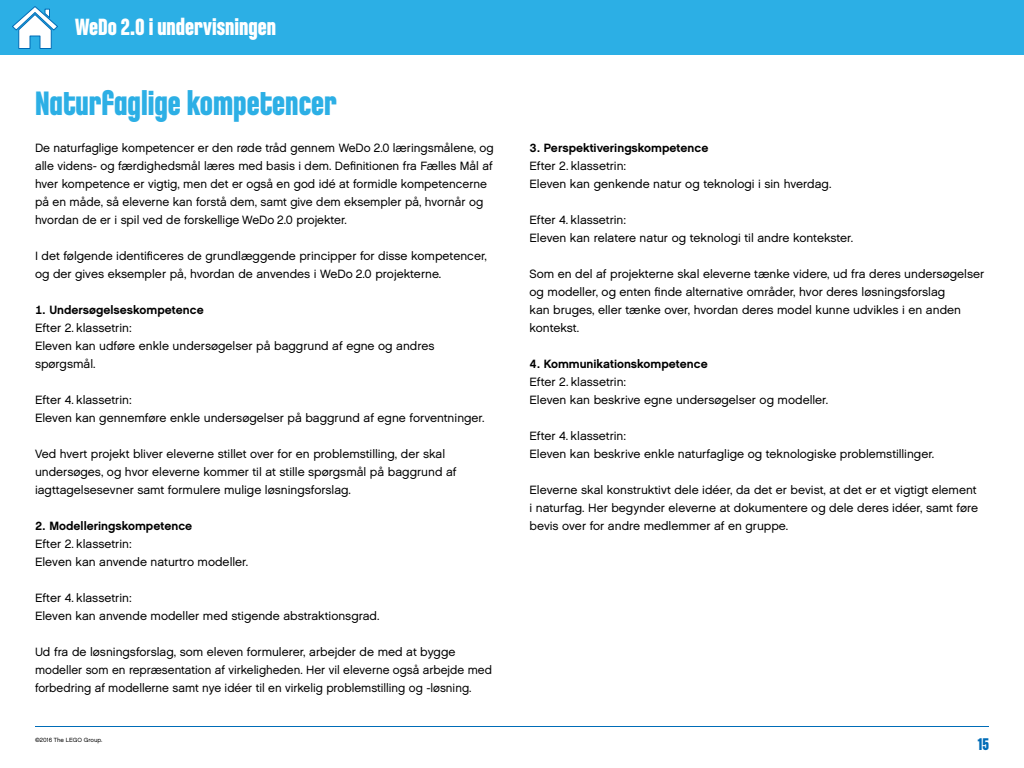
<style>
.page{position:relative;width:1024px;height:768px;background:#fff}
.page>*{position:absolute;margin:0;border:0;box-sizing:border-box;transform-origin:0 0}
.t1{font:700 36px "LEGO Chalet Comprime 80";color:#2cafe5}
.t2{font:700 25px "LEGO Chalet Comprime 80";color:#fff}
.t3{font:700 18px "LEGO Chalet Comprime 80";color:#006cb7}
.t4{font:12px/18px "LEGO Chalet 60";color:#000}
.t5{font:700 12px "LEGO Chalet 60";color:#000}
.t6{font:6px "LEGO Chalet 60";color:#000}
</style>
<div class="page">
<div style="left:0;top:0;width:1024px;height:55px;background:#2cafe5"></div>
<hr style="left:35px;top:726px;width:954px;height:2px;background:#006cb7">
<svg style="left:12px;top:6px;width:46px;height:43px"></svg>
<h2 class="t2" style="left:75px;top:12px;width:203px">WeDo 2.0 i undervisningen</h2>
<h1 class="t1" style="left:35px;top:82px;width:303px">Naturfaglige kompetencer</h1>
<p class="t4" style="left:35px;top:138px;width:460px">De naturfaglige kompetencer er den røde tråd gennem WeDo 2.0 læringsmålene, og alle videns- og færdighedsmål læres med basis i dem. Definitionen fra Fælles Mål af hver kompetence er vigtig, men det er også en god idé at formidle kompetencerne på en måde, så eleverne kan forstå dem, samt give dem eksempler på, hvornår og hvordan de er i spil ved de forskellige WeDo 2.0 projekter.</p>
<p class="t4" style="left:35px;top:246px;width:453px">I det følgende identificeres de grundlæggende principper for disse kompetencer, og der gives eksempler på, hvordan de anvendes i WeDo 2.0 projekterne.</p>
<p class="t5" style="left:35px;top:302px;width:170px">1. Undersøgelseskompetence</p>
<p class="t4" style="left:35px;top:318px;width:401px">Efter 2. klassetrin:<br>Eleven kan udføre enkle undersøgelser på baggrund af egne og andres spørgsmål.</p>
<p class="t4" style="left:35px;top:390px;width:451px">Efter 4. klassetrin:<br>Eleven kan gennemføre enkle undersøgelser på baggrund af egne forventninger.</p>
<p class="t4" style="left:35px;top:444px;width:423px">Ved hvert projekt bliver eleverne stillet over for en problemstilling, der skal undersøges, og hvor eleverne kommer til at stille spørgsmål på baggrund af iagttagelsesevner samt formulere mulige løsningsforslag.</p>
<p class="t5" style="left:35px;top:518px;width:159px">2. Modelleringskompetence</p>
<p class="t4" style="left:35px;top:534px;width:215px">Efter 2. klassetrin:<br>Eleven kan anvende naturtro modeller.</p>
<p class="t4" style="left:35px;top:588px;width:346px">Efter 4. klassetrin:<br>Eleven kan anvende modeller med stigende abstraktionsgrad.</p>
<p class="t4" style="left:35px;top:642px;width:458px">Ud fra de løsningsforslag, som eleven formulerer, arbejder de med at bygge modeller som en repræsentation af virkeligheden. Her vil eleverne også arbejde med forbedring af modellerne samt nye idéer til en virkelig problemstilling og -løsning.</p>
<p class="t5" style="left:530px;top:140px;width:180px">3. Perspektiveringskompetence</p>
<p class="t4" style="left:530px;top:156px;width:303px">Efter 2. klassetrin:<br>Eleven kan genkende natur og teknologi i sin hverdag.</p>
<p class="t4" style="left:530px;top:210px;width:325px">Efter 4. klassetrin:<br>Eleven kan relatere natur og teknologi til andre kontekster.</p>
<p class="t4" style="left:530px;top:264px;width:456px">Som en del af projekterne skal eleverne tænke videre, ud fra deres undersøgelser og modeller, og enten finde alternative områder, hvor deres løsningsforslag<br>kan bruges, eller tænke over, hvordan deres model kunne udvikles i en anden kontekst.</p>
<p class="t5" style="left:530px;top:356px;width:180px">4. Kommunikationskompetence</p>
<p class="t4" style="left:530px;top:372px;width:300px">Efter 2. klassetrin:<br>Eleven kan beskrive egne undersøgelser og modeller.</p>
<p class="t4" style="left:530px;top:426px;width:406px">Efter 4. klassetrin:<br>Eleven kan beskrive enkle naturfaglige og teknologiske problemstillinger.</p>
<p class="t4" style="left:530px;top:480px;width:450px">Eleverne skal konstruktivt dele idéer, da det er bevist, at det er et vigtigt element i naturfag. Her begynder eleverne at dokumentere og dele deres idéer, samt føre bevis over for andre medlemmer af en gruppe.</p>
<p class="t6" style="left:35px;top:736px;width:69px">©2016 The LEGO Group.</p>
<h3 class="t3" style="left:978px;top:734px;width:13px">15</h3>
</div>
